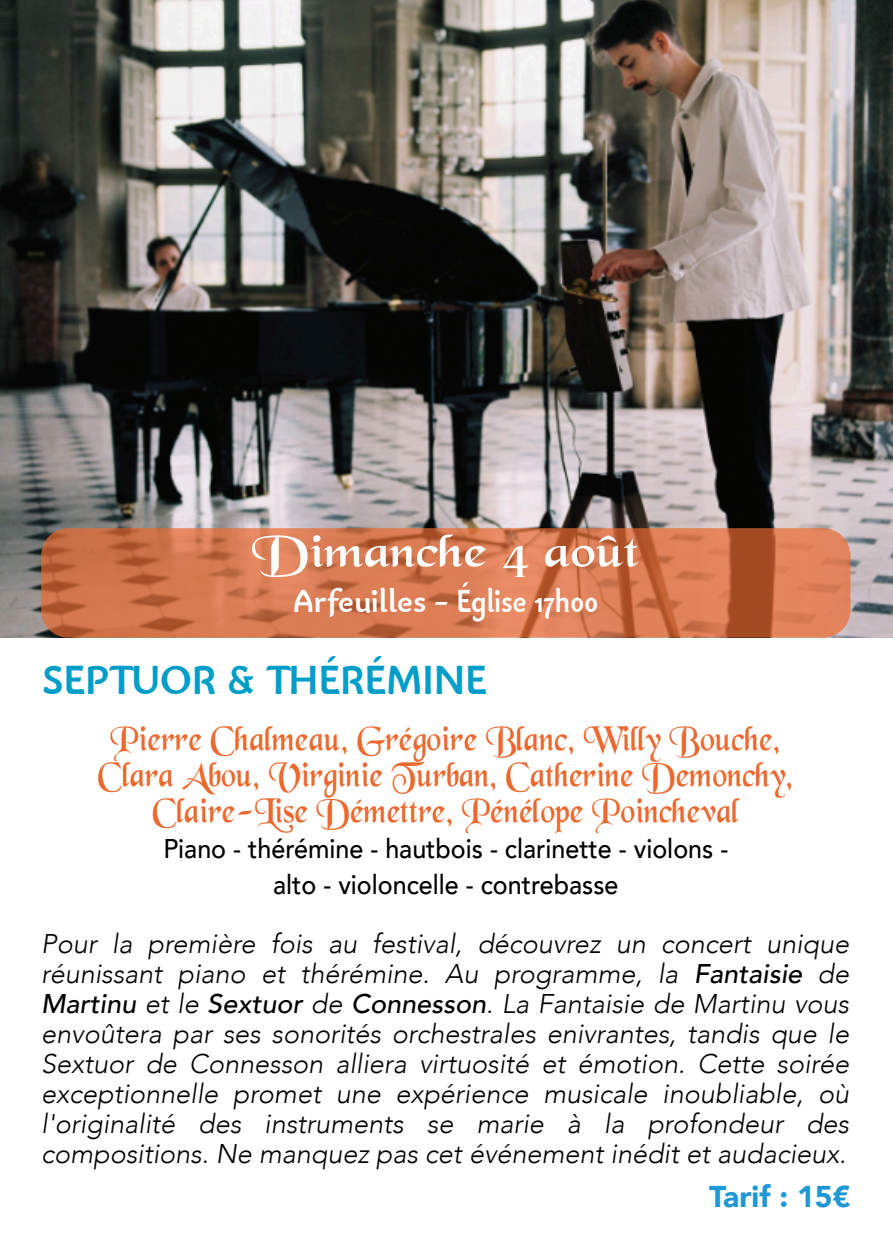
<style>
.page{position:relative;width:893px;height:1259px;background:#fff}
.page>*{position:absolute;margin:0;border:0;box-sizing:border-box;transform-origin:0 0}
.t1{font:48px "Black Chancery";color:#fff;scale:1.2 1}
.t2{font:700 42px "Bainsley";color:#009dc8}
.t3{font:36px/36px "Black Chancery";color:#eb692e;text-align:center;scale:.93 1}
.t4{font:700 33px "Bainsley";color:#fff}
.t5{font:900 30px "Avenir";color:#1f98d4}
.t6{font:italic 300 27px/30px "Avenir";color:#000001;text-align:justify}
.t7{font:500 27px/36px "Avenir";color:#000001;text-align:center;scale:.93 1}
.s1{font-weight:500}
</style>
<div class="page">
<img style="left:0;top:0;width:893px;height:637px">
<div style="left:41px;top:528px;width:809px;height:109px;background:#eb692f;border-radius:27px;opacity:.69"></div>
<h1 class="t1" style="left:252px;top:526px;width:325px">Dimanche 4 août</h1>
<p class="t4" style="left:294px;top:588px;width:306px">Arfeuilles - Église 17h00</p>
<h2 class="t2" style="left:43px;top:663px;width:446px">SEPTUOR &amp; THÉRÉMINE</h2>
<h3 class="t3" style="left:98px;top:724px;width:750px">Pierre Chalmeau, Grégoire Blanc, Willy Bouche,<br>Clara Abou, Virginie Turban, Catherine Demonchy,<br>Claire-Lise Démettre, Pénélope Poincheval</h3>
<p class="t7" style="left:163px;top:831px;width:609px">Piano - thérémine - hautbois - clarinette - violons - alto - violoncelle - contrebasse</p>
<p class="t6" style="left:41px;top:928px;width:809px">Pour la première fois au festival, découvrez un concert unique réunissant piano et thérémine. Au programme, la <span class="s1">Fantaisie</span> de <span class="s1">Martinu</span> et le <span class="s1">Sextuor</span> de <span class="s1">Connesson</span>. La Fantaisie de Martinu vous envoûtera par ses sonorités orchestrales enivrantes, tandis que le Sextuor de Connesson alliera virtuosité et émotion. Cette soirée exceptionnelle promet une expérience musicale inoubliable, où l'originalité des instruments se marie à la profondeur des compositions. Ne manquez pas cet événement inédit et audacieux.</p>
<p class="t5" style="left:709px;top:1176px;width:143px">Tarif : 15€</p>
</div>
